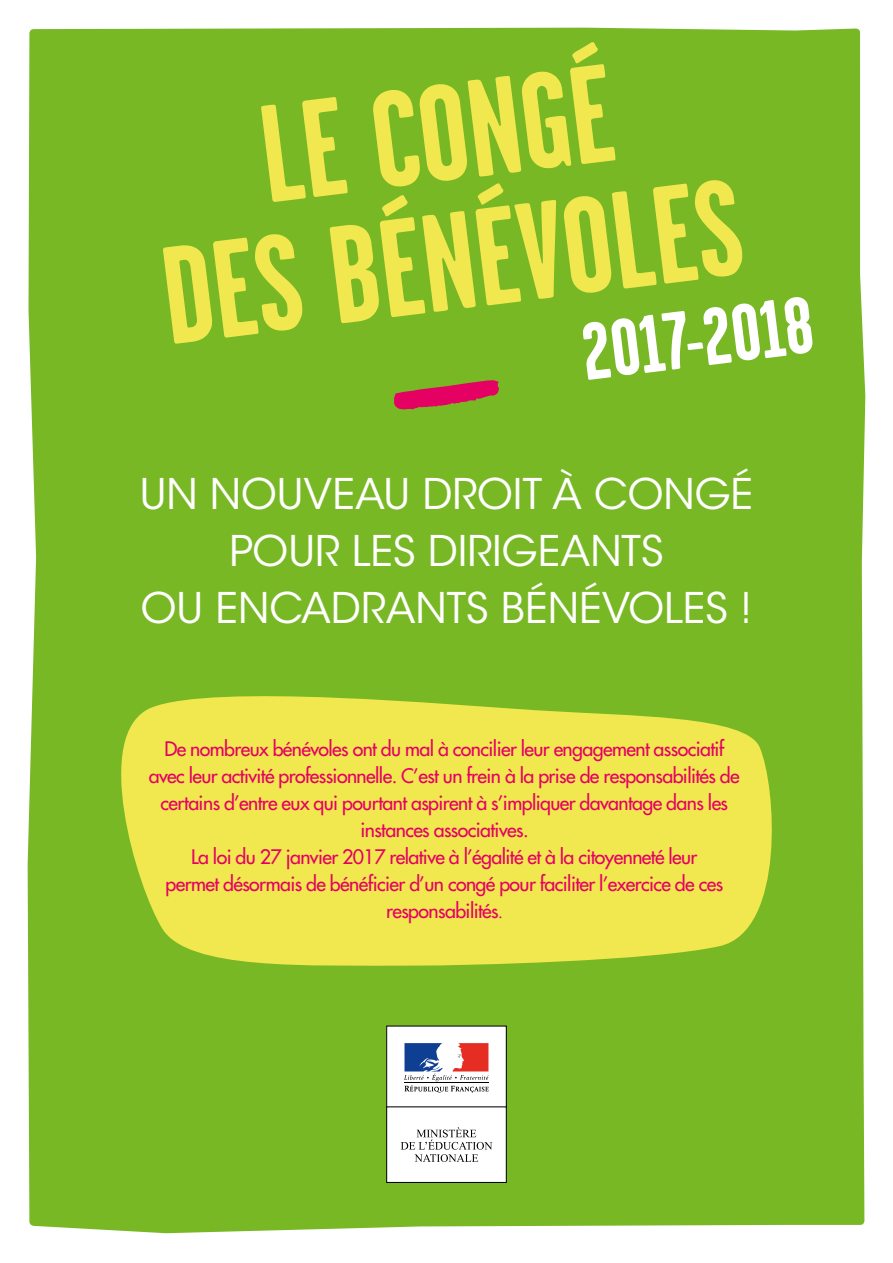
<style>
.page{position:relative;width:893px;height:1263px;background:#fff}
.page>*{position:absolute;margin:0;border:0;box-sizing:border-box;transform-origin:0 0}
.t1{font:700 138.45px/128.7px "Garage Gothic";color:#f1e850;text-align:center}
.t2{font:700 81.3px "Garage Gothic";color:#fff}
.t3{font:42px/57px "ITC Avant Garde Std";color:#fff;text-align:center}
.t4{font:500 19.5px/27px "Futura Std";letter-spacing:-.03em;color:#e50063;text-align:center}
.s1{font-size:16.5px}
</style>
<div class="page">
<div style="left:28px;top:28px;width:837px;height:1205px;background:#79b825"></div>
<div style="left:387px;top:1026px;width:119px;height:81px;background:#fff"></div>
<div style="left:386px;top:1025px;width:121px;height:83px;border:1px solid #000"></div>
<svg style="left:404px;top:1043px;width:85px;height:50px"></svg>
<hr style="left:404px;top:1082px;width:84px;height:1px;background:#000">
<div style="left:386px;top:1106px;width:121px;height:77px;background:#fff;border:1px solid #000"></div>
<svg style="left:401px;top:1127px;width:91px;height:35px"></svg>
<svg style="left:90px;top:683px;width:696px;height:287px;background:#d7dd46"></svg>
<svg style="left:394px;top:380px;width:106px;height:30px;background:#b64f48"></svg>
<h1 class="t1" style="left:140px;top:106px;width:585px;rotate:-7deg">LE CONGÉ<br>DES BÉNÉVOLES</h1>
<h2 class="t2" style="left:577px;top:309px;width:233px;rotate:-7deg">2017-2018</h2>
<h3 class="t3" style="left:140px;top:466px;width:615px">UN NOUVEAU DROIT À CONGÉ<br>POUR LES DIRIGEANTS<br>OU ENCADRANTS BÉNÉVOLES !</h3>
<p class="t4" style="left:149px;top:735px;width:592px">De nombreux bénévoles ont du mal à concilier leur engagement associatif avec leur activité professionnelle. C’est un frein à la prise de responsabilités de certains d’entre eux qui pourtant aspirent à s’impliquer davantage dans les instances associatives.<br>La loi du 27 janvier 2017 relative à l’égalité et à la citoyenneté leur<br>permet désormais de bénéficier d’un congé pour faciliter l’exercice de ces responsabilités<span class="s1">.</span></p>
</div>
